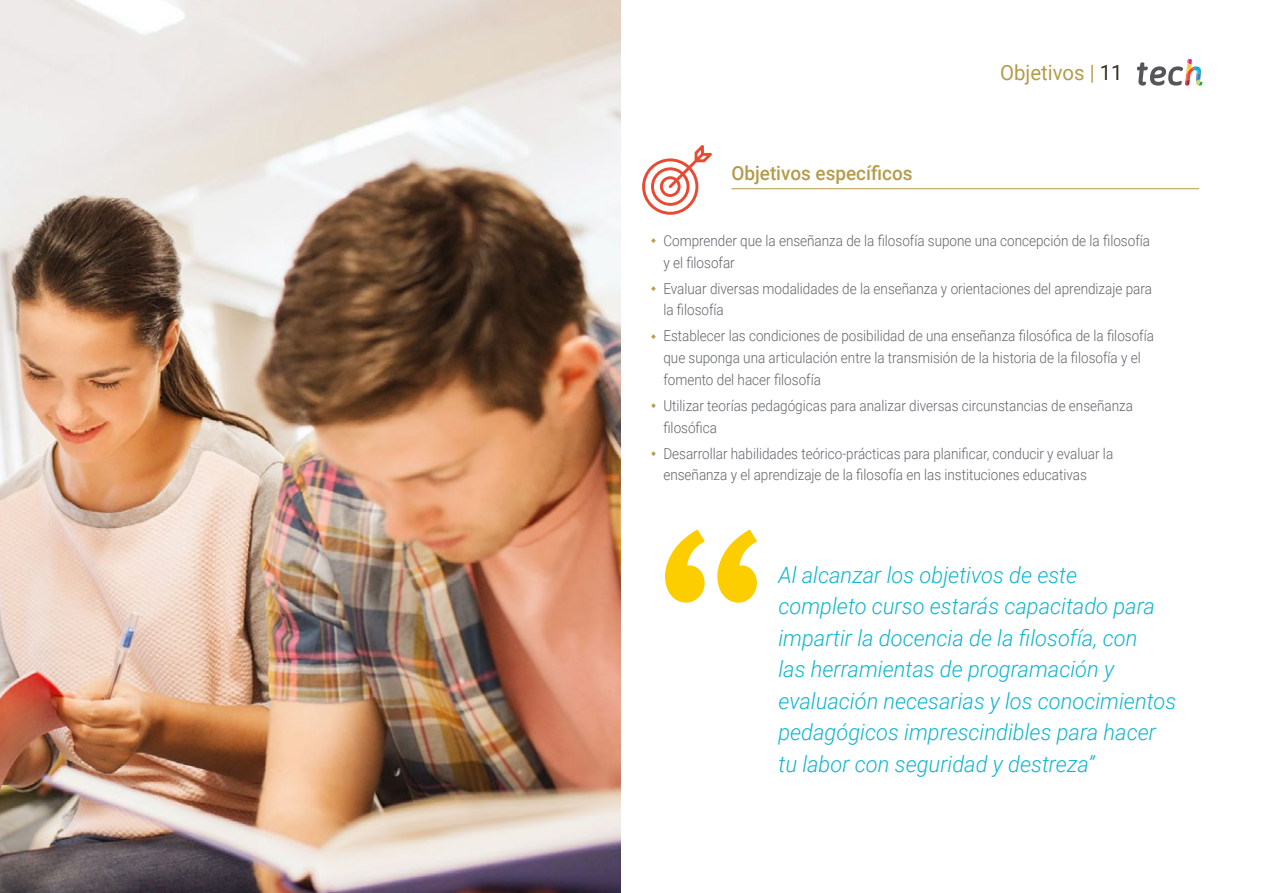
<style>
.page{position:relative;width:1263px;height:893px;background:#fff}
.page>*{position:absolute;margin:0;border:0;box-sizing:border-box;transform-origin:0 0}
.t1{font:italic 300 22.5px/31.5px "Roboto";color:#0fb6cf}
.t2{font:21px "Roboto";color:#b49c4b}
.t3{font:500 19.5px "Roboto";color:#b49c4b}
.t4{font:300 15px/21.8px "Roboto";color:#61646a;scale:.9 1}
.s1{color:#312e20}
</style>
<div class="page">
<hr style="left:731px;top:188px;width:468px;height:1px;background:#b49c4b">
<svg style="left:642px;top:145px;width:70px;height:70px"></svg>
<img style="left:0;top:0;width:621px;height:893px">
<svg style="left:665px;top:529px;width:92px;height:74px"></svg>
<svg style="left:1137px;top:59px;width:65px;height:27px"></svg>
<h3 class="t3" style="left:731px;top:160px;width:183px">Objetivos específicos</h3>
<h2 class="t2" style="left:1000px;top:57px;width:124px">Objetivos | <span class="s1">11</span></h2>
<p class="t4" style="left:663px;top:229px;width:542px">Comprender que la enseñanza de la filosofía supone una concepción de la filosofía y el filosofar</p>
<p class="t4" style="left:663px;top:277px;width:544px">Evaluar diversas modalidades de la enseñanza y orientaciones del aprendizaje para la filosofía</p>
<p class="t4" style="left:663px;top:325px;width:547px">Establecer las condiciones de posibilidad de una enseñanza filosófica de la filosofía que suponga una articulación entre la transmisión de la historia de la filosofía y el fomento del hacer filosofía</p>
<p class="t4" style="left:663px;top:394px;width:523px">Utilizar teorías pedagógicas para analizar diversas circunstancias de enseñanza filosófica</p>
<p class="t4" style="left:663px;top:442px;width:501px">Desarrollar habilidades teórico-prácticas para planificar, conducir y evaluar la enseñanza y el aprendizaje de la filosofía en las instituciones educativas</p>
<p class="t1" style="left:778px;top:558px;width:399px">Al alcanzar los objetivos de este<br>completo curso estarás capacitado para impartir la docencia de la filosofía, con<br>las herramientas de programación y evaluación necesarias y los conocimientos pedagógicos imprescindibles para hacer tu labor con seguridad y destreza”</p>
</div>
